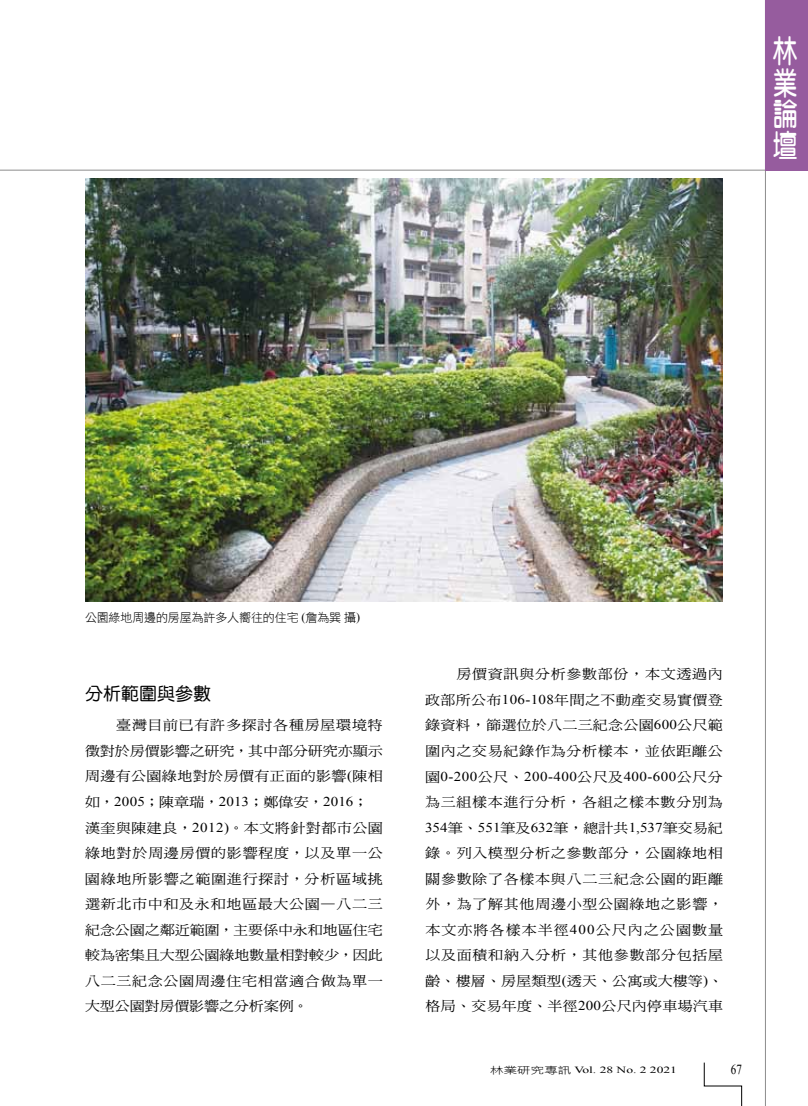
<style>
.page{position:relative;width:808px;height:1106px;background:#fff}
.page>*{position:absolute;margin:0;border:0;box-sizing:border-box;transform-origin:0 0}
.t1{font:31.5px/31.5px "DF Yuan W7 WINP BF";color:#fff;text-align:justify;scale:.77 1}
.t2{font:18px "DF Yuan W5 WINP BF";color:#000}
.t3{font:13.8px "Times New Roman";color:#000;scale:.8 1}
.t4{font:13.5px/25.5px "DF Ming W5 WINP BF";letter-spacing:.035em;color:#000;text-align:justify;scale:1.11 1}
.t5{font:13.5px "Times New Roman";letter-spacing:.03em;color:#000;scale:1.11 1}
.t6{font:13.5px "Times New Roman";letter-spacing:.005em;color:#000;scale:1.11 1}
.t7{font:12px "DF Hei W3 WINP BF";letter-spacing:-.01em;color:#000}
.t8{font:9.45px "Times New Roman";color:#000;scale:1.43 1}
.s1{font-family:"Times New Roman"}
.s2{font-family:"DF Ming W5 WINP BF"}
.s3{font-family:"DF Hei W3 WINP BF"}
</style>
<div class="page">
<hr style="left:0;top:170px;width:808px;height:1px;background:#636363">
<hr style="left:765px;top:0;width:1px;height:1106px;background:#636363">
<svg style="left:704px;top:1062px;width:38px;height:44px"></svg>
<div style="left:766px;top:0;width:42px;height:170px;background:#965c9e"></div>
<img style="left:85px;top:179px;width:638px;height:423px">
<h1 class="t1" style="left:773px;top:35px;width:32px">林業論壇</h1>
<p class="t7" style="left:85px;top:611px;width:277px">公園綠地周邊的房屋為許多人嚮往的住宅 <span class="s1">(</span>詹為巽攝<span class="s1">)</span></p>
<h2 class="t2" style="left:85px;top:685px;width:127px">分析範圍與參數</h2>
<p class="t4" style="left:85px;top:712px;width:270px;text-align:left;text-indent:31px">臺灣目前已有許多探討各種房屋環境特徵對於房價影響之研究，其中部分研究亦顯示周邊有公園綠地對於房價有正面的影響<span class="s1">(</span>陳相如，<span class="s1">2005</span>；陳章瑞，<span class="s1">2013</span>；鄭偉安，<span class="s1">2016</span>；漢奎與陳建良，<span class="s1">2012)</span>。本文將針對都市公園綠地對於周邊房價的影響程度，以及單一公園綠地所影響之範圍進行探討，分析區域挑選新北市中和及永和地區最大公園—八二三紀念公園之鄰近範圍，主要係中永和地區住宅較為密集且大型公園綠地數量相對較少，因此八二三紀念公園周邊住宅相當適合做為單一大型公園對房價影響之分析案例。</p>
<p class="t4" style="left:425px;top:661px;width:270px;text-indent:31px">房價資訊與分析參數部份，本文透過內政部所公布<span class="s1">106-108</span>年間之不動產交易實價登錄資料，篩選位於八二三紀念公園<span class="s1">600</span>公尺範圍內之交易紀錄作為分析樣本，並依距離公</p>
<p class="t5" style="left:425px;top:767px;width:270px"><span class="s2">園</span>0-200<span class="s2">公尺、</span>200-400<span class="s2">公尺及</span>400-600<span class="s2">公尺分</span></p>
<p class="t4" style="left:425px;top:789px;width:270px">為三組樣本進行分析，各組之樣本數分別為</p>
<p class="t6" style="left:425px;top:818px;width:270px">354<span class="s2">筆、</span>551<span class="s2">筆及</span>632<span class="s2">筆，總計共</span>1,537<span class="s2">筆交易紀</span></p>
<p class="t4" style="left:425px;top:840px;width:270px">錄。列入模型分析之參數部分，公園綠地相關參數除了各樣本與八二三紀念公園的距離外，為了解其他周邊小型公園綠地之影響，本文亦將各樣本半徑<span class="s1">400</span>公尺內之公園數量以及面積和納入分析，其他參數部分包括屋齡、樓層、房屋類型<span class="s1">(</span>透天、公寓或大樓等<span class="s1">)</span>、格局、交易年度、半徑<span class="s1">200</span>公尺內停車場汽車</p>
<p class="t8" style="left:490px;top:1063px;width:132px"><span class="s3">林業研究專訊</span> Vol. 28 No. 2 2021</p>
<p class="t3" style="left:731px;top:1060px;width:15px">67</p>
</div>
